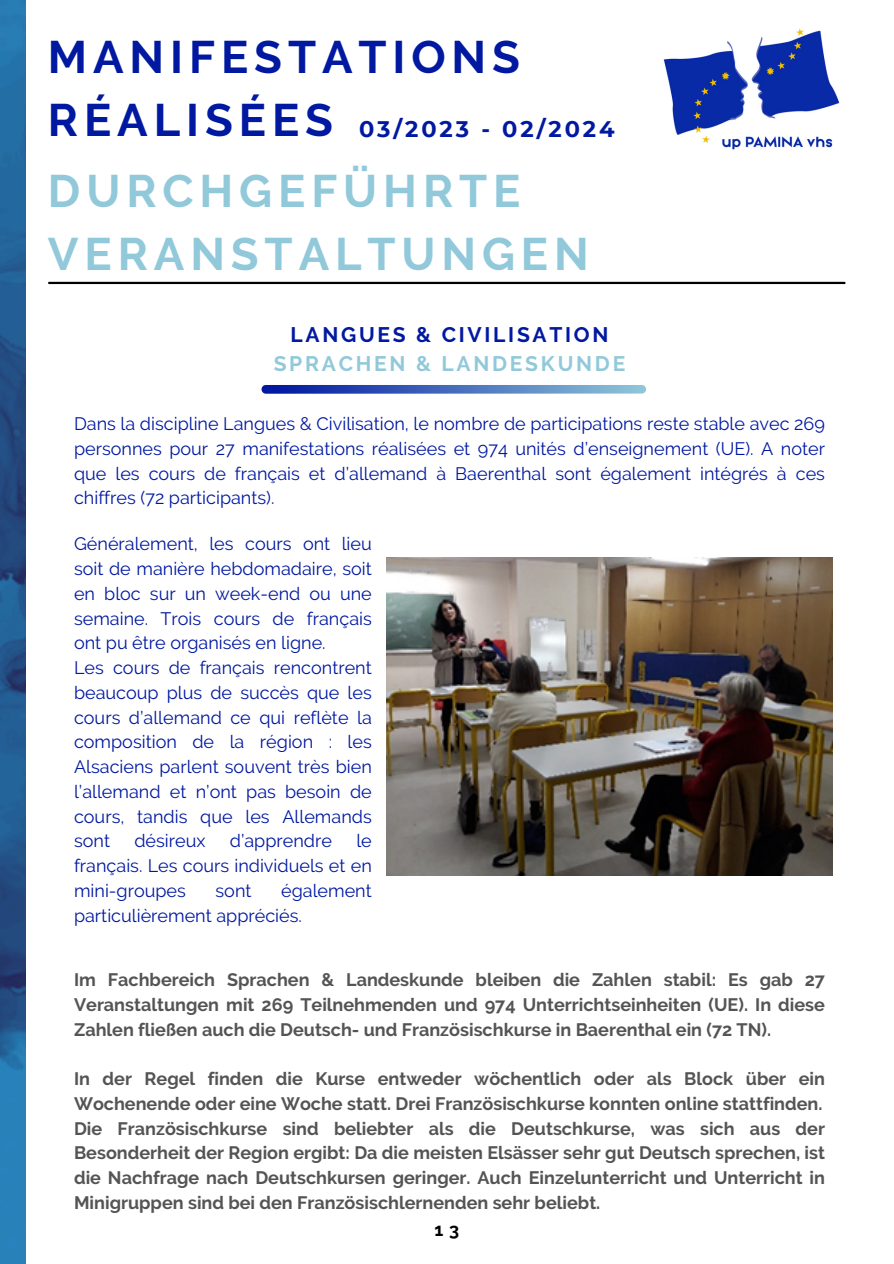
<style>
.page{position:relative;width:894px;height:1264px;background:#fff}
.page>*{position:absolute;margin:0;border:0;box-sizing:border-box;transform-origin:0 0}
.t1{font:700 45.45px/63.2px "Raleway";letter-spacing:.13em;color:#91c9da}
.t2{font:700 45.45px/63.2px "Raleway";letter-spacing:.13em;color:#0118a1}
.t3{font:700 22.5px "Montserrat";letter-spacing:.13em;color:#0118a1}
.t4{font:700 21px/29.2px "Raleway";letter-spacing:.13em;color:#0118a1;text-align:center}
.t5{font:18px/24.8px "Raleway";color:#0118a1;text-align:justify}
.t6{font:700 18px/24.8px "Raleway";color:#545454;text-align:justify}
.t7{font:700 18px "Raleway";color:#000}
.s1{color:#91c9da}
</style>
<div class="page">
<svg style="left:261px;top:385px;width:385px;height:9px"></svg>
<img style="left:386px;top:557px;width:446px;height:318px">
<img style="left:0;top:0;width:25px;height:1263px">
<img style="left:663px;top:28px;width:177px;height:122px">
<hr style="left:49px;top:282px;width:795px;height:2px;background:#000">
<h3 class="t2" style="left:48px;top:25px;width:473px">MANIFESTATIONS<br>RÉALISÉES</h3>
<p class="t3" style="left:359px;top:115px;width:257px">03/2023 - 02/2024</p>
<p class="t1" style="left:48px;top:159px;width:542px">DURCHGEFÜHRTE<br>VERANSTALTUNGEN</p>
<h2 class="t4" style="left:273px;top:319px;width:353px">LANGUES &amp; CIVILISATION<br><span class="s1">SPRACHEN &amp; LANDESKUNDE</span></h2>
<p class="t5" style="left:74px;top:411px;width:752px">Dans la discipline Langues &amp; Civilisation, le nombre de participations reste stable avec 269 personnes pour 27 manifestations réalisées et 974 unités d’enseignement (UE). A noter que les cours de français et d’allemand à Baerenthal sont également intégrés à ces chiffres (72 participants).</p>
<p class="t5" style="left:74px;top:531px;width:299px">Généralement, les cours ont lieu soit de manière hebdomadaire, soit en bloc sur un week-end ou une semaine. Trois cours de français ont pu être organisés en ligne.</p>
<p class="t5" style="left:74px;top:655px;width:299px">Les cours de français rencontrent beaucoup plus de succès que les cours d’allemand ce qui reflète la composition de la région : les Alsaciens parlent souvent très bien l’allemand et n’ont pas besoin de cours, tandis que les Allemands sont</p>
<p class="t5" style="left:74px;top:828px;width:299px;text-indent:282px">le français. Les cours individuels et en mini-groupes</p>
<p class="t5" style="left:134px;top:828px;width:73px">désireux</p>
<p class="t5" style="left:230px;top:828px;width:104px">d’apprendre</p>
<p class="t5" style="left:74px;top:878px;width:299px;text-indent:207px">également particulièrement appréciés.</p>
<p class="t5" style="left:215px;top:878px;width:38px">sont</p>
<h1 class="t6" style="left:74px;top:967px;width:752px">Im Fachbereich Sprachen &amp; Landeskunde bleiben die Zahlen stabil: Es gab 27<br>Veranstaltungen mit 269 Teilnehmenden und 974 Unterrichtseinheiten (UE). In diese Zahlen fließen auch die Deutsch- und Französischkurse in Baerenthal ein (72 TN).</h1>
<h2 class="t6" style="left:74px;top:1066px;width:752px;text-align:left">In der Regel finden die Kurse entweder wöchentlich oder als Block über ein Wochenende oder eine Woche statt. Drei Französischkurse konnten online stattfinden.<br>Die Französischkurse sind beliebter als die Deutschkurse, was sich aus der Besonderheit der Region ergibt: Da die meisten Elsässer sehr gut Deutsch sprechen, ist die Nachfrage nach Deutschkursen geringer. Auch Einzelunterricht und Unterricht in Minigruppen sind bei den Französischlernenden sehr beliebt.</h2>
<h1 class="t7" style="left:434px;top:1219px;width:26px">1 3</h1>
</div>
